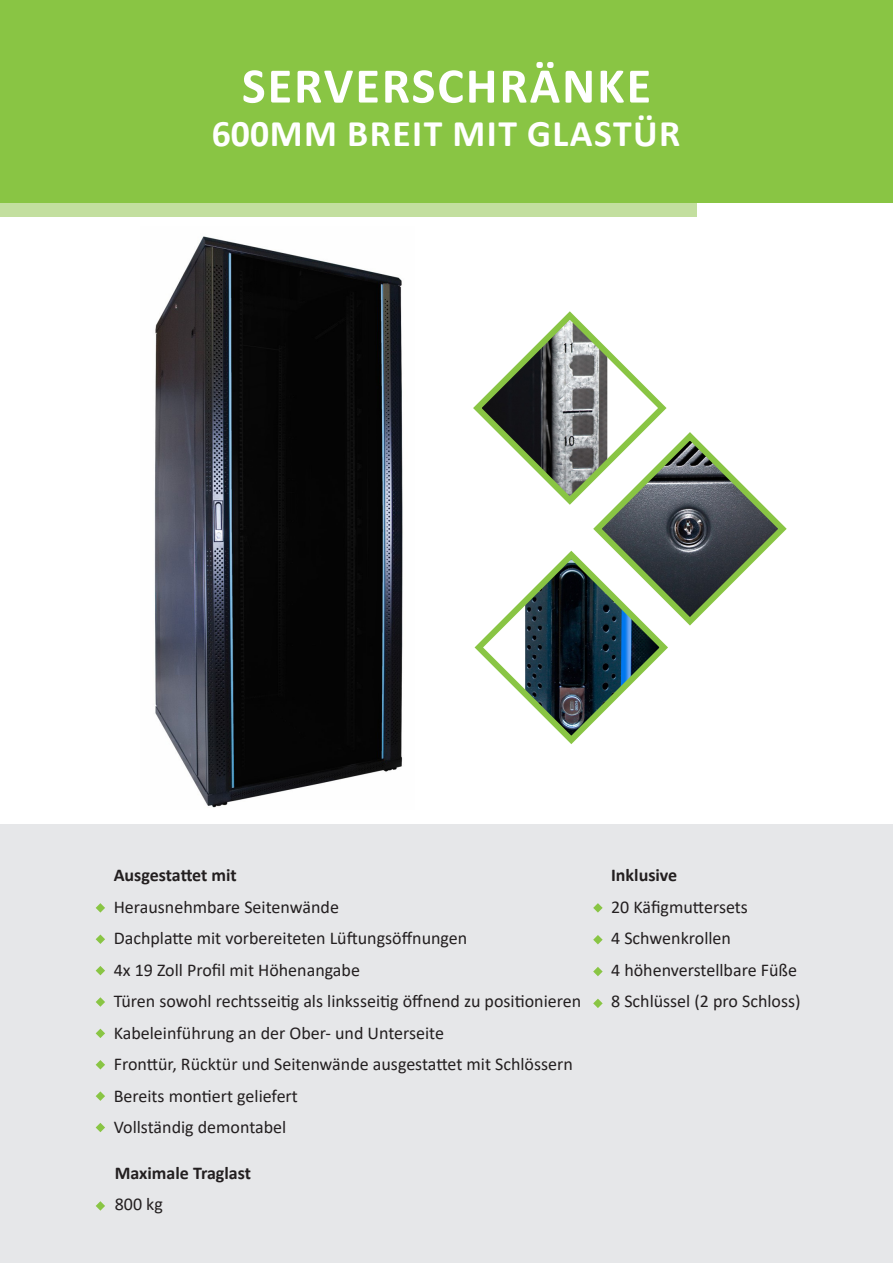
<style>
.page{position:relative;width:893px;height:1263px;background:#fff}
.page>*{position:absolute;margin:0;border:0;box-sizing:border-box;transform-origin:0 0}
.t1{font:700 50.25px "Calibri";letter-spacing:.04em;color:#fff}
.t2{font:700 37.65px "Calibri";letter-spacing:.04em;color:#fff}
.t3{font:18px "Calibri";color:#231f20}
.t4{font:700 18px "Calibri";color:#231f20}
</style>
<div class="page">
<div style="left:0;top:0;width:697px;height:216px;background:#c3df9f"></div>
<div style="left:0;top:0;width:893px;height:203px;background:#89c544"></div>
<img style="left:154px;top:236px;width:249px;height:572px">
<svg style="left:473px;top:311px;width:314px;height:433px"></svg>
<div style="left:0;top:825px;width:893px;height:438px;background:#e6e7e9"></div>
<svg style="left:96px;top:903px;width:9px;height:9px"></svg>
<svg style="left:96px;top:934px;width:9px;height:10px"></svg>
<svg style="left:96px;top:966px;width:9px;height:9px"></svg>
<svg style="left:96px;top:997px;width:9px;height:10px"></svg>
<svg style="left:96px;top:1029px;width:9px;height:9px"></svg>
<svg style="left:96px;top:1060px;width:9px;height:9px"></svg>
<svg style="left:96px;top:1091px;width:9px;height:10px"></svg>
<svg style="left:96px;top:1123px;width:9px;height:9px"></svg>
<svg style="left:593px;top:903px;width:10px;height:9px"></svg>
<svg style="left:593px;top:935px;width:10px;height:9px"></svg>
<svg style="left:593px;top:967px;width:10px;height:9px"></svg>
<svg style="left:593px;top:999px;width:10px;height:9px"></svg>
<svg style="left:96px;top:1201px;width:9px;height:10px"></svg>
<p class="t1" style="left:242px;top:50px;width:411px">SERVERSCHRÄNKE</p>
<p class="t2" style="left:212px;top:107px;width:470px">600MM BREIT MIT GLASTÜR</p>
<p class="t4" style="left:114px;top:862px;width:125px">Ausgestattet mit</p>
<p class="t3" style="left:114px;top:894px;width:227px">Herausnehmbare Seitenwände</p>
<p class="t3" style="left:114px;top:925px;width:355px">Dachplatte mit vorbereiteten Lüftungsöffnungen</p>
<p class="t3" style="left:114px;top:957px;width:248px">4x 19 Zoll Profil mit Höhenangabe</p>
<p class="t3" style="left:114px;top:988px;width:469px">Türen sowohl rechtsseitig als linksseitig öffnend zu positionieren</p>
<p class="t3" style="left:114px;top:1020px;width:332px">Kabeleinführung an der Ober- und Unterseite</p>
<p class="t3" style="left:114px;top:1051px;width:461px">Fronttür, Rücktür und Seitenwände ausgestattet mit Schlössern</p>
<p class="t3" style="left:114px;top:1083px;width:186px">Bereits montiert geliefert</p>
<p class="t3" style="left:114px;top:1114px;width:174px">Vollständig demontabel</p>
<p class="t4" style="left:115px;top:1160px;width:138px">Maximale Traglast</p>
<p class="t3" style="left:115px;top:1192px;width:50px">800 kg</p>
<p class="t4" style="left:611px;top:862px;width:68px">Inklusive</p>
<p class="t3" style="left:611px;top:894px;width:138px">20 Käfigmuttersets</p>
<p class="t3" style="left:611px;top:925px;width:121px">4 Schwenkrollen</p>
<p class="t3" style="left:611px;top:957px;width:187px">4 höhenverstellbare Füße</p>
<p class="t3" style="left:611px;top:988px;width:191px">8 Schlüssel (2 pro Schloss)</p>
</div>
